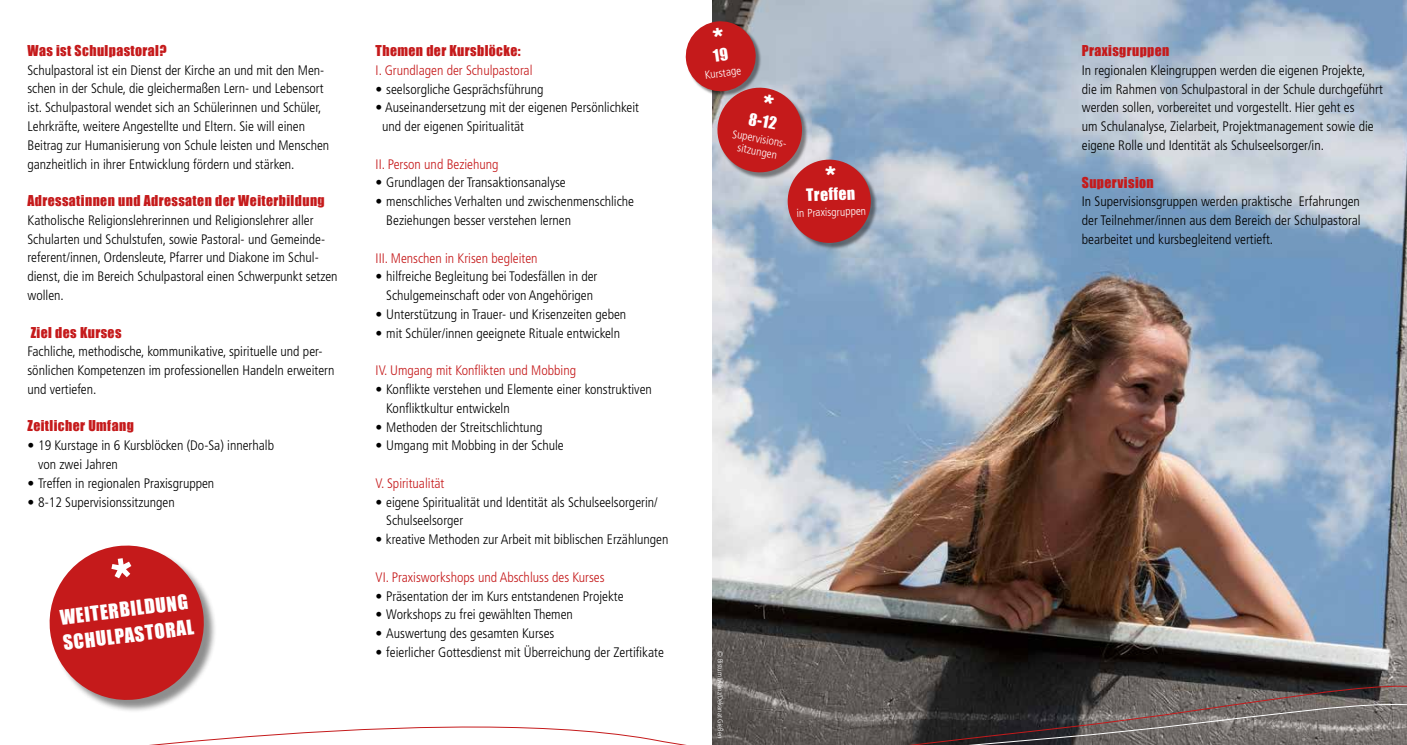
<style>
.page{position:relative;width:1407px;height:745px;background:#fff}
.page>*{position:absolute;margin:0;border:0;box-sizing:border-box;transform-origin:0 0}
.t1{font:18.88px/25.8px "Impact";color:#fff}
.t2{font:15.62px "Impact";color:#fff}
.t3{font:300 condensed 13.75px/18.8px "Frutiger LT Pro";color:#000}
.t4{font:300 condensed 13.75px "Frutiger LT Pro";color:#c51a1b}
.t5{font:13.75px "Impact";letter-spacing:.03em;color:#c51a1b}
.t6{font:300 condensed 11.5px/12.5px "Frutiger LT Pro";color:#fff;text-align:center}
.t7{font:300 condensed 7.12px "Frutiger LT Pro";color:#fff}
</style>
<div class="page">
<img style="left:712px;top:0;width:695px;height:673px">
<div style="left:51px;top:546px;width:166px;height:166px;background:#000;opacity:.45"></div>
<svg style="left:51px;top:673px;width:1356px;height:71px"></svg>
<div style="left:789px;top:161px;width:89px;height:89px;background:#000;opacity:.45"></div>
<svg style="left:49px;top:545px;width:159px;height:159px"></svg>
<svg style="left:685px;top:19px;width:186px;height:224px;background:#bb868f"></svg>
<p class="t5" style="left:27px;top:40px;width:141px">Was ist Schulpastoral?</p>
<p class="t3" style="left:27px;top:61px;width:303px">Schulpastoral ist ein Dienst der Kirche an und mit den Men&shy;schen in der Schule, die gleichermaßen Lern- und Lebensort ist. Schulpastoral wendet sich an Schülerinnen und Schüler, Lehrkräfte, weitere Angestellte und Eltern. Sie will einen Beitrag zur Humanisierung von Schule leisten und Menschen ganzheitlich in ihrer Entwicklung fördern und stärken.</p>
<p class="t5" style="left:27px;top:190px;width:299px">Adressatinnen und Adressaten der Weiterbildung</p>
<p class="t3" style="left:27px;top:211px;width:312px">Katholische Religionslehrerinnen und Religionslehrer aller Schularten und Schulstufen, sowie Pastoral- und Gemeinde&shy;referent/innen, Ordensleute, Pfarrer und Diakone im Schul&shy;dienst, die im Bereich Schulpastoral einen Schwerpunkt setzen wollen.</p>
<p class="t5" style="left:31px;top:321px;width:92px">Ziel des Kurses</p>
<p class="t3" style="left:27px;top:342px;width:308px">Fachliche, methodische, kommunikative, spirituelle und per&shy;sönlichen Kompetenzen im professionellen Handeln erweitern und vertiefen.</p>
<p class="t5" style="left:27px;top:415px;width:108px">Zeitlicher Umfang</p>
<p class="t3" style="left:38px;top:436px;width:237px;text-indent:-11px">• 19 Kurstage in 6 Kursblöcken (Do-Sa) innerhalb von zwei Jahren</p>
<p class="t3" style="left:27px;top:473px;width:188px">• Treffen in regionalen Praxisgruppen</p>
<p class="t3" style="left:27px;top:492px;width:149px">• 8-12 Supervisionssitzungen</p>
<h1 class="t1" style="left:58px;top:603px;width:133px;rotate:-7deg">WEITERBILDUNG<br>SCHULPASTORAL</h1>
<p class="t5" style="left:376px;top:40px;width:147px">Themen der Kursblöcke:</p>
<p class="t4" style="left:376px;top:62px;width:158px">I. Grundlagen der Schulpastoral</p>
<p class="t3" style="left:376px;top:79px;width:170px">• seelsorgliche Gesprächsführung</p>
<p class="t3" style="left:382px;top:98px;width:258px;text-indent:-7px">• Auseinandersetzung mit der eigenen Persönlichkeit und der eigenen Spiritualität</p>
<p class="t4" style="left:376px;top:156px;width:124px">II. Person und Beziehung</p>
<p class="t3" style="left:376px;top:173px;width:192px">• Grundlagen der Transaktionsanalyse</p>
<p class="t3" style="left:386px;top:192px;width:249px;text-indent:-11px">• menschliches Verhalten und zwischenmenschliche<br>Beziehungen besser verstehen lernen</p>
<p class="t4" style="left:376px;top:250px;width:163px">III. Menschen in Krisen begleiten</p>
<p class="t3" style="left:376px;top:267px;width:223px;text-align:center">• hilfreiche Begleitung bei Todesfällen in der<br>Schulgemeinschaft oder von Angehörigen</p>
<p class="t3" style="left:376px;top:305px;width:252px">• Unterstützung in Trauer- und Krisenzeiten geben</p>
<p class="t3" style="left:376px;top:323px;width:246px">• mit Schüler/innen geeignete Rituale entwickeln</p>
<p class="t4" style="left:376px;top:362px;width:202px">IV. Umgang mit Konflikten und Mobbing</p>
<p class="t3" style="left:386px;top:380px;width:267px;text-indent:-11px">• Konflikte verstehen und Elemente einer konstruktiven<br>Konfliktkultur entwickeln</p>
<p class="t3" style="left:376px;top:417px;width:168px">• Methoden der Streitschlichtung</p>
<p class="t3" style="left:376px;top:436px;width:190px">• Umgang mit Mobbing in der Schule</p>
<p class="t4" style="left:376px;top:475px;width:70px">V. Spiritualität</p>
<p class="t3" style="left:386px;top:492px;width:273px;text-indent:-11px">• eigene Spiritualität und Identität als Schulseelsorgerin/<br>Schulseelsorger</p>
<p class="t3" style="left:376px;top:530px;width:294px">• kreative Methoden zur Arbeit mit biblischen Erzählungen</p>
<p class="t4" style="left:376px;top:568px;width:230px">VI. Praxisworkshops und Abschluss des Kurses</p>
<p class="t3" style="left:376px;top:586px;width:249px">• Präsentation der im Kurs entstandenen Projekte</p>
<p class="t3" style="left:376px;top:605px;width:199px">• Workshops zu frei gewählten Themen</p>
<p class="t3" style="left:376px;top:623px;width:180px">• Auswertung des gesamten Kurses</p>
<p class="t3" style="left:376px;top:642px;width:290px">• feierlicher Gottesdienst mit Überreichung der Zertifikate</p>
<p class="t6" style="left:704px;top:69px;width:38px;rotate:-8deg">Kurstage</p>
<p class="t2" style="left:751px;top:107px;width:30px;rotate:10deg">8-12</p>
<p class="t6" style="left:733px;top:128px;width:56px;rotate:10deg">Supervisions&shy;sitzungen</p>
<p class="t2" style="left:806px;top:183px;width:50px;rotate:-2deg">Treffen</p>
<p class="t6" style="left:796px;top:207px;width:71px;rotate:-2deg">in Praxisgruppen</p>
<p class="t7" style="left:724px;top:651px;width:88px;rotate:90deg">© Bistum Mainz/Dekanat Gießen</p>
<p class="t5" style="left:1082px;top:40px;width:89px">Praxisgruppen</p>
<p class="t3" style="left:1082px;top:61px;width:302px">In regionalen Kleingruppen werden die eigenen Projekte, die im Rahmen von Schulpastoral in der Schule durchgeführt werden sollen, vorbereitet und vorgestellt. Hier geht es<br>um Schulanalyse, Zielarbeit, Projektmanagement sowie die eigene Rolle und Identität als Schulseelsorger/in.</p>
<p class="t5" style="left:1082px;top:171px;width:73px">Supervision</p>
<p class="t3" style="left:1082px;top:192px;width:280px;text-align:justify">In Supervisionsgruppen werden praktische Erfahrungen der Teilnehmer/innen aus dem Bereich der Schulpastoral bearbeitet und kursbegleitend vertieft.</p>
</div>
